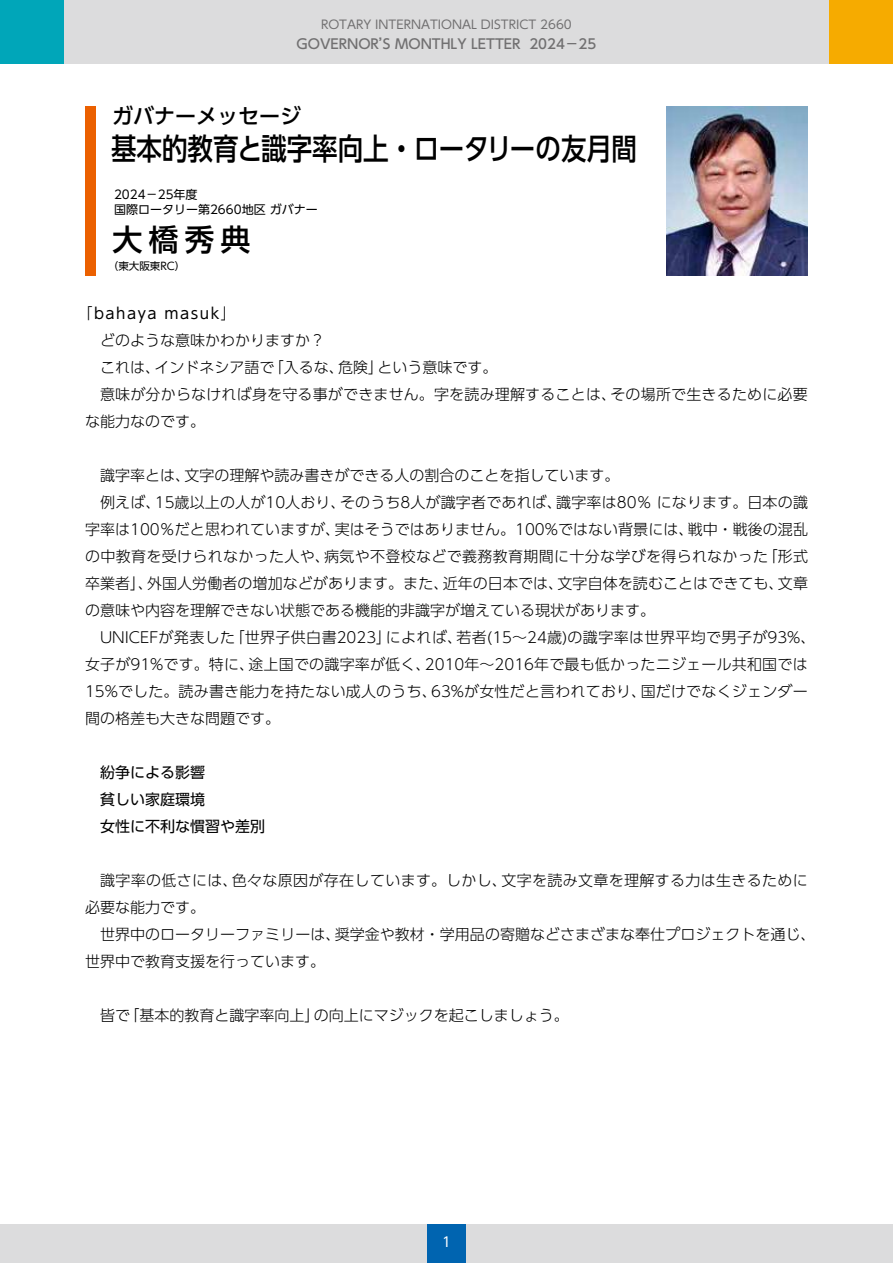
<style>
.page{position:relative;width:893px;height:1263px;background:#fff}
.page>*{position:absolute;margin:0;border:0;box-sizing:border-box;transform-origin:0 0}
.t1{font:500 30px "UD Shin Go Pro";color:#000;scale:.85 1}
.t2{font:500 30px "UD Shin Go Pro";color:#000}
.t3{font:500 21px "UD Shin Go Pro";color:#000}
.t4{font:300 15px/27px "UD Shin Go Pro";letter-spacing:.005em;color:#000}
.t5{font:15px/27px "UD Shin Go Pro";color:#000}
.t6{font:500 13.5px "UD Shin Go Pro";color:#717071}
.t7{font:13.5px "UD Shin Go Pro";color:#fff}
.t8{font:12px "UD Shin Go Pro";color:#717071}
.t9{font:12px "UD Shin Go Pro";color:#000}
.t10{font:10.5px "UD Shin Go Pro";color:#000}
.s1{font-weight:400}
</style>
<div class="page">
<div style="left:0;top:0;width:893px;height:64px;background:#dcdcdd"></div>
<div style="left:0;top:1225px;width:893px;height:38px;background:#dcdcdd"></div>
<div style="left:427px;top:1225px;width:39px;height:38px;background:#0064b0"></div>
<div style="left:0;top:0;width:64px;height:64px;background:#00a6b9"></div>
<div style="left:829px;top:0;width:64px;height:64px;background:#f6ab00"></div>
<img style="left:667px;top:106px;width:141px;height:170px">
<div style="left:85px;top:106px;width:11px;height:170px;background:#eb6000"></div>
<p class="t8" style="left:321px;top:15px;width:252px">ROTARY INTERNATIONAL DISTRICT 2660</p>
<p class="t6" style="left:297px;top:33px;width:301px">GOVERNOR’S MONTHLY LETTER 2024－25</p>
<h2 class="t3" style="left:112px;top:99px;width:190px">ガバナーメッセージ</h2>
<h1 class="t1" style="left:111px;top:124px;width:620px">基本的教育と識字率向上・ロータリーの友月間</h1>
<p class="t9" style="left:114px;top:185px;width:85px">2024－25年度</p>
<h1 class="t2" style="left:112px;top:215px;width:139px">大橋秀典</h1>
<p class="t10" style="left:108px;top:257px;width:79px">（東大阪東RC）</p>
<p class="t9" style="left:114px;top:200px;width:205px">国際ロータリー第2660地区 ガバナー</p>
<p class="t4" style="left:85px;top:299px;width:724px;text-indent:-8px">「<span class="s1">bahaya masuk</span>」<br>　どのような意味かわかりますか？<br>　これは、インドネシア語で「入るな、危険」という意味です。<br>　意味が分からなければ身を守る事ができません。字を読み理解することは、その場所で生きるために必要な能力なのです。</p>
<p class="t4" style="left:85px;top:461px;width:732px">　識字率とは、文字の理解や読み書きができる人の割合のことを指しています。<br>　例えば、15歳以上の人が10人おり、そのうち8人が識字者であれば、識字率は80％ になります。日本の識字率は100％だと思われていますが、実はそうではありません。100%ではない背景には、戦中・戦後の混乱の中教育を受けられなかった人や、病気や不登校などで義務教育期間に十分な学びを得られなかった「形式卒業者」、外国人労働者の増加などがあります。また、近年の日本では、文字自体を読むことはできても、文章の意味や内容を理解できない状態である機能的非識字が増えている現状があります。<br>　UNICEFが発表した「世界子供白書2023」によれば、若者(15～24歳)の識字率は世界平均で男子が93%、女子が91%です。特に、途上国での識字率が低く、2010年～2016年で最も低かったニジェール共和国では15%でした。読み書き能力を持たない成人のうち、63%が女性だと言われており、国だけでなくジェンダー間の格差も大きな問題です。</p>
<p class="t5" style="left:85px;top:758px;width:182px">　紛争による影響<br>　貧しい家庭環境<br>　女性に不利な慣習や差別</p>
<p class="t4" style="left:85px;top:866px;width:732px">　識字率の低さには、色々な原因が存在しています。しかし、文字を読み文章を理解する力は生きるために必要な能力です。<br>　世界中のロータリーファミリーは、奨学金や教材・学用品の寄贈などさまざまな奉仕プロジェクトを通じ、世界中で教育支援を行っています。</p>
<p class="t4" style="left:85px;top:1001px;width:500px">　皆で「基本的教育と識字率向上」の向上にマジックを起こしましょう。　</p>
<p class="t7" style="left:442px;top:1231px;width:10px">1</p>
</div>
